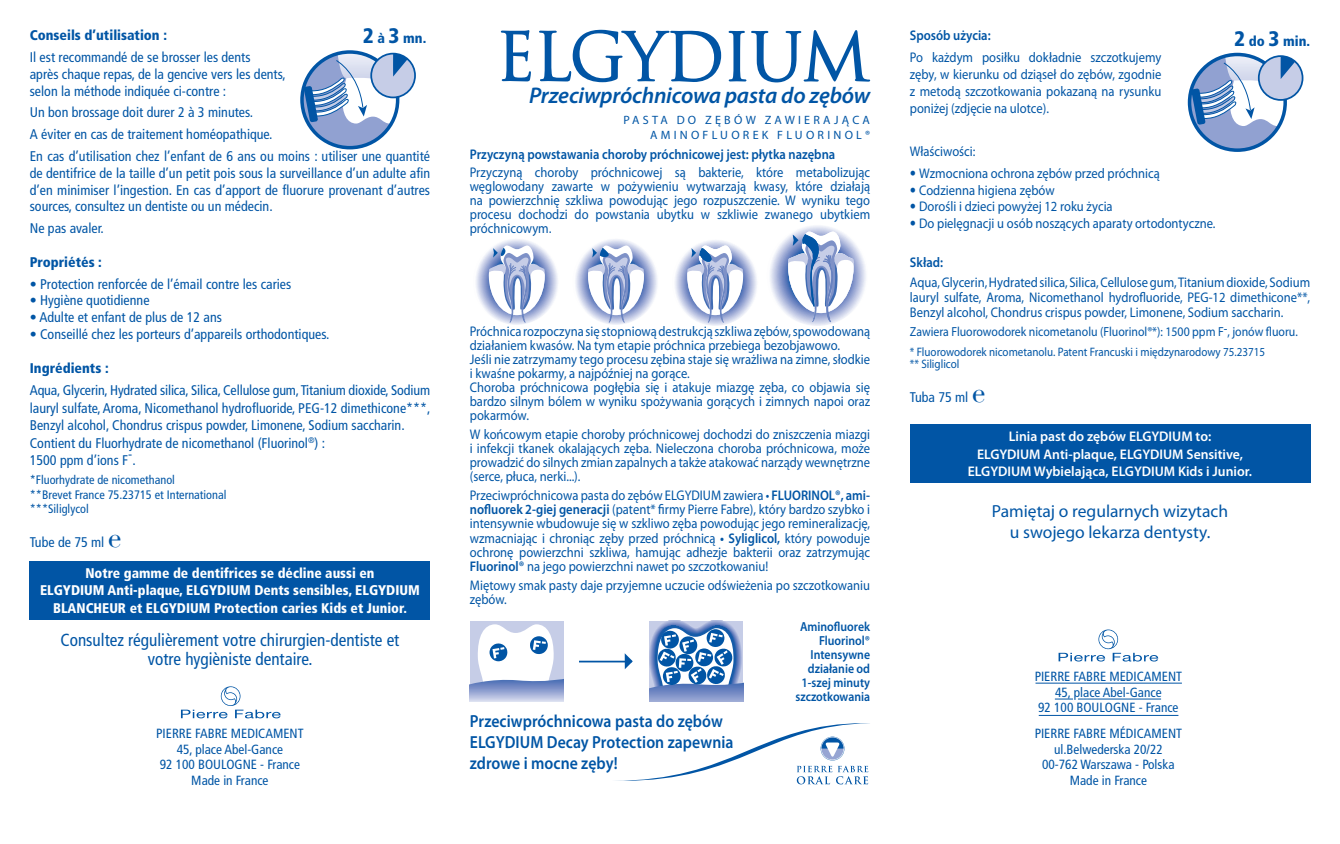
<style>
.page{position:relative;width:1340px;height:844px;background:#fff}
.page>*{position:absolute;margin:0;border:0;box-sizing:border-box;transform-origin:0 0}
.t1{font:italic 600 22.75px "Myriad Pro";letter-spacing:-.01em;color:#0155a5}
.t2{font:600 17.5px/21px "Myriad Pro";letter-spacing:.005em;color:#0155a5;scale:.9 1}
.t3{font:condensed 17.5px/19.2px "Frutiger";color:#0155a5;text-align:center}
.t4{font:17.5px/21px "Myriad Pro";color:#0155a5;text-align:center}
.t5{font:14px/14px "Myriad Pro";color:#0155a5;text-align:justify;scale:.9 1}
.t6{font:condensed 14px/16.8px "Frutiger";color:#0155a5}
.t7{font:900 condensed 14px/17.5px "Frutiger";color:#fff;text-align:center}
.t8{font:600 14px/17.5px "Myriad Pro";color:#fff;text-align:center}
.t9{font:600 14px "Myriad Pro";color:#0155a5;scale:.9 1}
.t10{font:900 condensed 14px "Frutiger";color:#0155a5}
.t11{font:condensed 13.3px/15.6px "Frutiger";color:#0155a5;text-align:center}
.t12{font:600 13.12px/14px "Myriad Pro";color:#0155a5;text-align:right;scale:.9 1}
.t13{font:13.12px "Myriad Pro";color:#0155a5;scale:.9 1}
.t14{font:condensed 12.25px/14.7px "Frutiger";color:#0155a5}
.t15{font:12.25px/12.2px "Myriad Pro";color:#0155a5;scale:.9 1}
.t16{font:12.08px/14.5px "Myriad Pro";letter-spacing:.27em;color:#0155a5;text-align:right}
.s1{font-size:21px}
.s2{font-family:"Didot";font-stretch:normal;font-size:28px}
.s3{font-family:"Frutiger";font-stretch:condensed}
.s4{font-weight:600}
</style>
<div class="page">
<div style="left:30px;top:561px;width:400px;height:58px;background:#0155a5"></div>
<div style="left:302px;top:52px;width:95px;height:96px;background:#91a1d1;border-radius:50%"></div>
<div style="left:300px;top:50px;width:99px;height:99px;border:4px solid #0155a5;border-radius:50%"></div>
<svg style="left:371px;top:54px;width:44px;height:43px"></svg>
<div style="left:370px;top:53px;width:46px;height:45px;border:2px solid #0155a5;border-radius:50%"></div>
<svg style="left:304px;top:52px;width:103px;height:71px"></svg>
<svg style="left:181px;top:686px;width:99px;height:32px"></svg>
<div style="left:470px;top:620px;width:93px;height:81px;background:#c6cde7"></div>
<svg style="left:470px;top:624px;width:93px;height:77px"></svg>
<svg style="left:649px;top:620px;width:94px;height:81px"></svg>
<svg style="left:501px;top:30px;width:30px;height:51px"></svg>
<svg style="left:539px;top:30px;width:182px;height:52px"></svg>
<svg style="left:728px;top:30px;width:142px;height:52px"></svg>
<svg style="left:616px;top:723px;width:254px;height:61px"></svg>
<svg style="left:473px;top:238px;width:86px;height:87px"></svg>
<svg style="left:572px;top:238px;width:87px;height:87px"></svg>
<svg style="left:489px;top:244px;width:56px;height:79px"></svg>
<svg style="left:588px;top:244px;width:56px;height:79px"></svg>
<svg style="left:675px;top:240px;width:82px;height:86px"></svg>
<svg style="left:770px;top:226px;width:96px;height:100px"></svg>
<div style="left:909px;top:424px;width:401px;height:58px;background:#0155a5"></div>
<div style="left:1189px;top:54px;width:96px;height:96px;background:#91a1d1;border-radius:50%"></div>
<div style="left:1187px;top:53px;width:99px;height:99px;border:4px solid #0155a5;border-radius:50%"></div>
<div style="left:1258px;top:56px;width:44px;height:44px;background:#c6cde7;border-radius:50%"></div>
<div style="left:1257px;top:55px;width:46px;height:46px;border:2px solid #0155a5;border-radius:50%"></div>
<svg style="left:1191px;top:54px;width:104px;height:72px"></svg>
<svg style="left:1058px;top:629px;width:100px;height:32px"></svg>
<hr style="left:1035px;top:682px;width:146px;height:1px;background:#0155a5">
<svg style="left:1054px;top:698px;width:18px;height:1px"></svg>
<hr style="left:1077px;top:698px;width:84px;height:1px;background:#0155a5">
<hr style="left:1038px;top:715px;width:140px;height:1px;background:#0155a5">
<hr style="left:579px;top:660px;width:52px;height:2px;background:#0155a5">
<svg style="left:624px;top:653px;width:8px;height:16px"></svg>
<p class="t10" style="left:363px;top:33px;width:65px"><span class="s1">2</span> à <span class="s1">3</span> mn.</p>
<p class="t10" style="left:30px;top:30px;width:139px">Conseils d’utilisation :</p>
<p class="t6" style="left:30px;top:50px;width:257px">Il est recommandé de se brosser les dents<br>après chaque repas, de la gencive vers les dents, selon la méthode indiquée ci-contre :</p>
<p class="t6" style="left:30px;top:103px;width:402px;line-height:21.7px">Un bon brossage doit durer 2 à 3 minutes.<br>A éviter en cas de traitement homéopathique.<br>En cas d’utilisation chez l’enfant de 6 ans ou moins : utiliser une quantité</p>
<p class="t6" style="left:30px;top:166px;width:402px;text-align:justify">de dentifrice de la taille d’un petit pois sous la surveillance d’un adulte afin d’en minimiser l’ingestion. En cas d’apport de fluorure provenant d’autres sources, consultez un dentiste ou un médecin.</p>
<p class="t6" style="left:30px;top:221px;width:76px">Ne pas avaler.</p>
<p class="t10" style="left:30px;top:256px;width:74px">Propriétés :</p>
<p class="t6" style="left:30px;top:276px;width:263px">• Protection renforcée de l’émail contre les caries</p>
<p class="t6" style="left:30px;top:293px;width:121px">• Hygiène quotidienne</p>
<p class="t6" style="left:30px;top:310px;width:194px">• Adulte et enfant de plus de 12 ans</p>
<p class="t6" style="left:30px;top:327px;width:301px">• Conseillé chez les porteurs d’appareils orthodontiques.</p>
<p class="t10" style="left:30px;top:362px;width:80px">Ingrédients :</p>
<p class="t6" style="left:30px;top:382px;width:402px;line-height:17.3px">Aqua, Glycerin, Hydrated silica, Silica, Cellulose gum, Titanium dioxide, Sodium lauryl sulfate, Aroma, Nicomethanol hydrofluoride, PEG-12 dimethicone***, Benzyl alcohol, Chondrus crispus powder, Limonene, Sodium saccharin.<br>Contient du Fluorhydrate de nicomethanol (Fluorinol<sup>®</sup>) :<br>1500 ppm d’ions F-.</p>
<p class="t14" style="left:30px;top:473px;width:198px">*Fluorhydrate de nicomethanol<br>**Brevet France 75.23715 et International ***Siliglycol</p>
<p class="t6" style="left:30px;top:534px;width:93px">Tube de 75 ml <span class="s2">e</span></p>
<p class="t7" style="left:40px;top:565px;width:381px">Notre gamme de dentifrices se décline aussi en<br>ELGYDIUM Anti-plaque, ELGYDIUM Dents sensibles, ELGYDIUM<br>BLANCHEUR et ELGYDIUM Protection caries Kids et Junior.</p>
<p class="t3" style="left:60px;top:631px;width:340px">Consultez régulièrement votre chirurgien-dentiste et votre hygièniste dentaire.</p>
<p class="t11" style="left:156px;top:726px;width:149px">PIERRE FABRE MEDICAMENT<br>45, place Abel-Gance<br>92 100 BOULOGNE - France<br>Made in France</p>
<h1 class="t1" style="left:529px;top:87px;width:343px">Przeciwpróchnicowa pasta do zębów</h1>
<p class="t16" style="left:623px;top:114px;width:248px">PASTA DO ZĘBÓW ZAWIERAJĄCA<br>AMINOFLUOREK FLUORINOL®</p>
<p class="t9" style="left:470px;top:149px;width:407px">Przyczyną powstawania choroby próchnicowej jest: płytka nazębna</p>
<p class="t5" style="left:470px;top:166px;width:446px">Przyczyną choroby próchnicowej są bakterie, które metabolizując węglowodany zawarte w pożywieniu wytwarzają kwasy, które działają na powierzchnię szkliwa powodując jego rozpuszczenie. W wyniku tego procesu dochodzi do powstania ubytku w szkliwie zwanego ubytkiem próchnicowym<span class="s3">.</span></p>
<p class="t5" style="left:470px;top:326px;width:446px;text-align:left">Próchnica rozpoczyna się stopniową destrukcją szkliwa zębów, spowodowaną działaniem kwasów. Na tym etapie próchnica przebiega bezobjawowo.<br>Jeśli nie zatrzymamy tego procesu zębina staje się wrażliwa na zimne, słodkie i kwaśne pokarmy, a najpóźniej na gorące.<br>Choroba próchnicowa pogłębia się i atakuje miazgę zęba, co objawia się bardzo silnym bólem w wyniku spożywania gorących i zimnych napoi oraz pokarmów.</p>
<p class="t5" style="left:470px;top:429px;width:446px">W końcowym etapie choroby próchnicowej dochodzi do zniszczenia miazgi i infekcji tkanek okalających zęba. Nieleczona choroba próchnicowa, może prowadzić do silnych zmian zapalnych a także atakować narządy wewnętrzne (serce, płuca, nerki...).</p>
<p class="t5" style="left:470px;top:490px;width:446px">Przeciwpróchnicowa pasta do zębów ELGYDIUM zawiera • <span class="s4">FLUORINOL®, ami&shy;nofluorek 2-giej generacji</span> (patent* firmy Pierre Fabre), który bardzo szybko i intensywnie wbudowuje się w szkliwo zęba powodując jego remineralizację, wzmacniając i chroniąc zęby przed próchnicą <span class="s4">• Syliglicol,</span> który powoduje ochronę powierzchni szkliwa, hamując adhezje bakterii oraz zatrzymując <span class="s4">Fluorinol®</span> na jego powierzchni nawet po szczotkowaniu!</p>
<p class="t5" style="left:470px;top:579px;width:446px">Miętowy smak pasty daje przyjemne uczucie odświeżenia po szczotkowaniu zębów.</p>
<p class="t12" style="left:795px;top:620px;width:84px">Aminofluorek<br>Fluorinol®<br>Intensywne działanie od<br>1-szej minuty szczotkowania</p>
<p class="t2" style="left:470px;top:712px;width:294px">Przeciwpróchnicowa pasta do zębów<br>ELGYDIUM Decay Protection zapewnia zdrowe i mocne zęby!</p>
<p class="t9" style="left:909px;top:30px;width:91px">Sposób użycia:</p>
<p class="t5" style="left:909px;top:50px;width:281px;line-height:16.8px">Po każdym posiłku dokładnie szczotkujemy zęby, w kierunku od dziąseł do zębów, zgodnie z metodą szczotkowania pokazaną na rysunku poniżej (zdjęcie na ulotce).</p>
<p class="t5" style="left:909px;top:146px;width:74px">Właściwości:</p>
<p class="t5" style="left:909px;top:167px;width:279px"><span class="s3">•</span> Wzmocniona ochrona zębów przed próchnicą</p>
<p class="t5" style="left:909px;top:184px;width:162px"><span class="s3">•</span> Codzienna higiena zębów</p>
<p class="t5" style="left:909px;top:201px;width:227px"><span class="s3">•</span> Dorośli i dzieci powyżej 12 roku życia</p>
<p class="t5" style="left:909px;top:218px;width:341px"><span class="s3">•</span> Do pielęgnacji u osób noszących aparaty ortodontyczne.</p>
<p class="t9" style="left:909px;top:257px;width:38px">Skład:</p>
<p class="t5" style="left:909px;top:276px;width:446px;line-height:14.9px">Aqua, Glycerin, Hydrated silica, Silica, Cellulose gum, Titanium dioxide, Sodium lauryl sulfate, Aroma, Nicomethanol hydrofluoride, PEG-12 dimethicone**, Benzyl alcohol, Chondrus crispus powder, Limonene, Sodium saccharin.</p>
<p class="t13" style="left:909px;top:327px;width:432px">Zawiera Fluorowodorek nicometanolu (Fluorinol®*): 1500 ppm F-, jonów fluoru.</p>
<p class="t15" style="left:909px;top:346px;width:396px">* Fluorowodorek nicometanolu. Patent Francuski i międzynarodowy 75.23715 ** Siliglicol</p>
<p class="t6" style="left:909px;top:389px;width:77px">Tuba 75 ml <span class="s2">e</span></p>
<p class="t10" style="left:1234px;top:35px;width:77px"><span class="s1">2</span> do <span class="s1">3</span> min.</p>
<p class="t8" style="left:967px;top:429px;width:286px">Linia past do zębów ELGYDIUM to:<br>ELGYDIUM Anti-plaque, ELGYDIUM Sensitive,<br>ELGYDIUM Wybielająca, ELGYDIUM Kids i Junior.</p>
<p class="t4" style="left:991px;top:502px;width:238px">Pamiętaj o regularnych wizytach u swojego lekarza dentysty.</p>
<p class="t11" style="left:1034px;top:669px;width:149px">PIERRE FABRE MEDICAMENT<br>45, place Abel-Gance<br>92 100 BOULOGNE - France</p>
<p class="t11" style="left:1034px;top:726px;width:149px">PIERRE FABRE MÉDICAMENT ul.Belwederska 20/22<br>00-762 Warszawa - Polska<br>Made in France</p>
</div>
